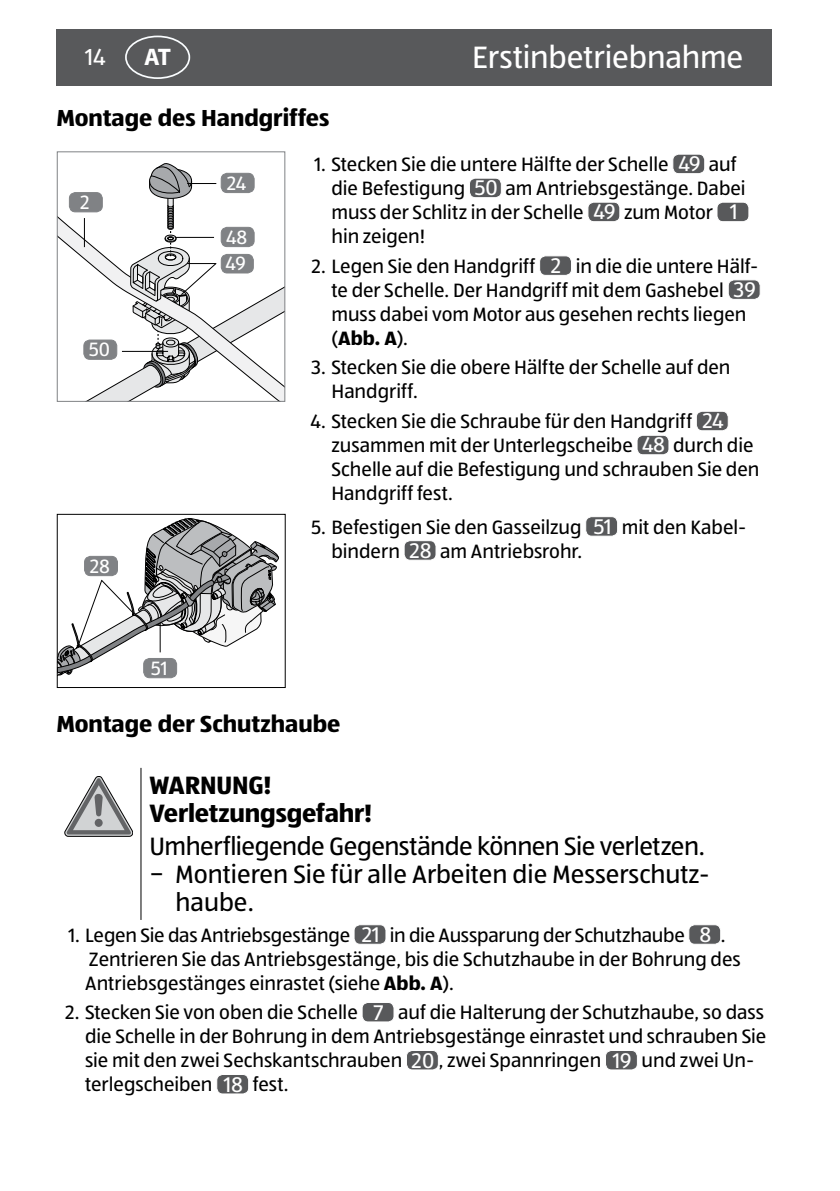
<style>
.page{position:relative;width:840px;height:1191px;background:#fff}
.page>*{position:absolute;margin:0;border:0;box-sizing:border-box;transform-origin:0 0}
.t1{font:32px "ALDISUEDOT";letter-spacing:-.005em;color:#fff}
.t2{font:26px "ALDISUEDOT";color:#000}
.t3{font:26px "ALDISUEDOT";letter-spacing:-.02em;color:#000}
.t4{font:700 26px/28px "ALDISUEDOT";letter-spacing:-.005em;color:#000}
.t5{font:700 24px "ALDISUEDOT";color:#000}
.t6{font:24px "ALDISUEDOT";color:#fff}
.t7{font:700 24px "Myriad Pro";color:#fff}
.t8{font:20px/24px "ALDISUEDOT";color:#000}
.t9{font:20px "ALDISUEDOT";letter-spacing:-.015em;color:#fff}
.s1{font-size:22px;color:#fff}
.s2{font-weight:700}
</style>
<div class="page">
<div style="left:57px;top:29px;width:714px;height:56px;background:#58595b"></div>
<div style="left:125px;top:36px;width:65px;height:43px;border:2px solid #fafdff;border-radius:50%"></div>
<svg style="left:57px;top:163px;width:228px;height:238px"></svg>
<hr style="left:175px;top:237px;width:39px;height:1px;background:#000">
<div style="left:221px;top:173px;width:33px;height:20px;background:#808285;border-radius:6px"></div>
<div style="left:220px;top:173px;width:34px;height:20px;border:1px solid #808285;border-radius:6px"></div>
<div style="left:221px;top:227px;width:33px;height:20px;background:#808285;border-radius:6px"></div>
<div style="left:220px;top:227px;width:34px;height:20px;border:1px solid #808285;border-radius:6px"></div>
<div style="left:69px;top:193px;width:33px;height:19px;background:#808285;border-radius:6px"></div>
<div style="left:69px;top:192px;width:34px;height:20px;border:1px solid #808285;border-radius:6px"></div>
<div style="left:84px;top:340px;width:33px;height:19px;background:#808285;border-radius:6px"></div>
<div style="left:83px;top:339px;width:34px;height:21px;border:1px solid #808285;border-radius:6px"></div>
<div style="left:221px;top:254px;width:32px;height:19px;background:#808285;border-radius:6px"></div>
<div style="left:221px;top:254px;width:33px;height:19px;border:1px solid #808285;border-radius:6px"></div>
<div style="left:672px;top:154px;width:32px;height:20px;background:#58595b;border-radius:6px"></div>
<div style="left:672px;top:154px;width:32px;height:20px;border:1px solid #fff;border-radius:6px"></div>
<div style="left:469px;top:178px;width:32px;height:20px;background:#58595b;border-radius:6px"></div>
<div style="left:468px;top:178px;width:33px;height:20px;border:1px solid #fff;border-radius:6px"></div>
<div style="left:587px;top:202px;width:32px;height:20px;background:#58595b;border-radius:6px"></div>
<div style="left:587px;top:202px;width:33px;height:20px;border:1px solid #fff;border-radius:6px"></div>
<div style="left:716px;top:202px;width:32px;height:20px;background:#58595b;border-radius:6px"></div>
<div style="left:716px;top:202px;width:33px;height:20px;border:1px solid #fff;border-radius:6px"></div>
<div style="left:539px;top:256px;width:32px;height:19px;background:#58595b;border-radius:6px"></div>
<div style="left:539px;top:255px;width:32px;height:21px;border:1px solid #fff;border-radius:6px"></div>
<div style="left:727px;top:280px;width:32px;height:19px;background:#58595b;border-radius:6px"></div>
<div style="left:727px;top:279px;width:33px;height:21px;border:1px solid #fff;border-radius:6px"></div>
<div style="left:696px;top:411px;width:31px;height:20px;background:#58595b;border-radius:6px"></div>
<div style="left:695px;top:411px;width:33px;height:20px;border:1px solid #fff;border-radius:6px"></div>
<div style="left:636px;top:435px;width:32px;height:20px;background:#58595b;border-radius:6px"></div>
<div style="left:636px;top:435px;width:33px;height:20px;border:1px solid #fff;border-radius:6px"></div>
<svg style="left:57px;top:514px;width:222px;height:173px"></svg>
<div style="left:144px;top:658px;width:32px;height:19px;background:#808285;border-radius:6px"></div>
<div style="left:143px;top:658px;width:34px;height:20px;border:1px solid #808285;border-radius:6px"></div>
<div style="left:84px;top:556px;width:33px;height:19px;background:#808285;border-radius:6px"></div>
<div style="left:84px;top:556px;width:34px;height:20px;border:1px solid #808285;border-radius:6px"></div>
<div style="left:585px;top:516px;width:32px;height:20px;background:#58595b;border-radius:6px"></div>
<div style="left:585px;top:516px;width:32px;height:20px;border:1px solid #fff;border-radius:6px"></div>
<div style="left:404px;top:540px;width:32px;height:20px;background:#58595b;border-radius:6px"></div>
<div style="left:403px;top:540px;width:33px;height:20px;border:1px solid #fff;border-radius:6px"></div>
<hr style="left:140px;top:768px;width:1px;height:152px;background:#000">
<svg style="left:65px;top:776px;width:68px;height:60px"></svg>
<div style="left:354px;top:924px;width:32px;height:20px;background:#58595b;border-radius:6px"></div>
<div style="left:353px;top:924px;width:33px;height:20px;border:1px solid #fff;border-radius:6px"></div>
<div style="left:688px;top:924px;width:32px;height:20px;background:#58595b;border-radius:6px"></div>
<div style="left:688px;top:924px;width:32px;height:20px;border:1px solid #fff;border-radius:6px"></div>
<div style="left:362px;top:1002px;width:32px;height:20px;background:#58595b;border-radius:6px"></div>
<div style="left:361px;top:1002px;width:33px;height:20px;border:1px solid #fff;border-radius:6px"></div>
<div style="left:406px;top:1050px;width:32px;height:20px;background:#58595b;border-radius:6px"></div>
<div style="left:406px;top:1050px;width:32px;height:20px;border:1px solid #fff;border-radius:6px"></div>
<div style="left:605px;top:1050px;width:32px;height:20px;background:#58595b;border-radius:6px"></div>
<div style="left:604px;top:1050px;width:33px;height:20px;border:1px solid #fff;border-radius:6px"></div>
<div style="left:217px;top:1074px;width:31px;height:20px;background:#58595b;border-radius:6px"></div>
<div style="left:216px;top:1074px;width:33px;height:20px;border:1px solid #fff;border-radius:6px"></div>
<p class="t6" style="left:85px;top:41px;width:22px">14</p>
<p class="t7" style="left:144px;top:42px;width:28px">AT</p>
<h1 class="t1" style="left:472px;top:36px;width:272px">Erstinbetriebnahme</h1>
<p class="t5" style="left:57px;top:102px;width:274px">Montage des Handgriffes</p>
<p class="t9" style="left:80px;top:189px;width:11px">2</p>
<p class="t9" style="left:89px;top:337px;width:23px">50</p>
<p class="t9" style="left:227px;top:170px;width:20px">24</p>
<p class="t9" style="left:226px;top:224px;width:23px">48</p>
<p class="t9" style="left:225px;top:251px;width:22px">49</p>
<p class="t9" style="left:90px;top:553px;width:21px">28</p>
<p class="t9" style="left:151px;top:655px;width:18px">51</p>
<p class="t8" style="left:331px;top:152px;width:415px;text-indent:-17px">1. Stecken Sie die untere Hälfte der Schelle <span class="s1">49</span> auf die Befestigung <span class="s1">50</span> am Antriebsgestänge. Dabei muss der Schlitz in der Schelle <span class="s1">49</span> zum Motor <span class="s1">1 </span>hin zeigen!</p>
<p class="t8" style="left:331px;top:253px;width:428px;text-indent:-20px">2. Legen Sie den Handgriff <span class="s1">2</span> in die die untere Hälf&shy;te der Schelle. Der Handgriff mit dem Gashebel <span class="s1">39 </span>muss dabei vom Motor aus gesehen rechts liegen (<span class="s2">Abb. A</span>).</p>
<p class="t8" style="left:331px;top:355px;width:400px;text-indent:-20px">3. Stecken Sie die obere Hälfte der Schelle auf den<br>Handgriff.</p>
<p class="t8" style="left:331px;top:409px;width:429px;text-indent:-21px">4. Stecken Sie die Schraube für den Handgriff <span class="s1">24 </span>zusammen mit der Unterlegscheibe <span class="s1">48</span> durch die Schelle auf die Befestigung und schrauben Sie den Handgriff fest.</p>
<p class="t8" style="left:331px;top:514px;width:416px;text-indent:-20px">5. Befestigen Sie den Gasseilzug <span class="s1">51</span> mit den Kabel&shy;bindern <span class="s1">28</span> am Antriebsrohr.</p>
<p class="t5" style="left:57px;top:707px;width:285px">Montage der Schutzhaube</p>
<h2 class="t4" style="left:149px;top:770px;width:224px">WARNUNG!<br>Verletzungsgefahr!</h2>
<h2 class="t3" style="left:149px;top:829px;width:556px">Umherfliegende Gegenstände können Sie verletzen.</h2>
<h2 class="t2" style="left:149px;top:857px;width:558px">− Montieren Sie für alle Arbeiten die Messerschutz-</h2>
<h2 class="t2" style="left:175px;top:885px;width:80px">haube.</h2>
<p class="t8" style="left:85px;top:922px;width:657px;text-indent:-17px">1. Legen Sie das Antriebsgestänge <span class="s1">21</span> in die Aussparung der Schutzhaube <span class="s1">8</span> .<br>Zentrieren Sie das Antriebsgestänge, bis die Schutzhaube in der Bohrung des<br>Antriebsgestänges einrastet (siehe <span class="s2">Abb. A</span>).</p>
<p class="t8" style="left:85px;top:1000px;width:682px;text-indent:-20px">2. Stecken Sie von oben die Schelle <span class="s1">7</span> auf die Halterung der Schutzhaube, so dass die Schelle in der Bohrung in dem Antriebsgestänge einrastet und schrauben Sie sie mit den zwei Sechskantschrauben <span class="s1">20</span> , zwei Spannringen <span class="s1">19</span> und zwei Un&shy;terlegscheiben <span class="s1">18</span> fest.</p>
</div>
